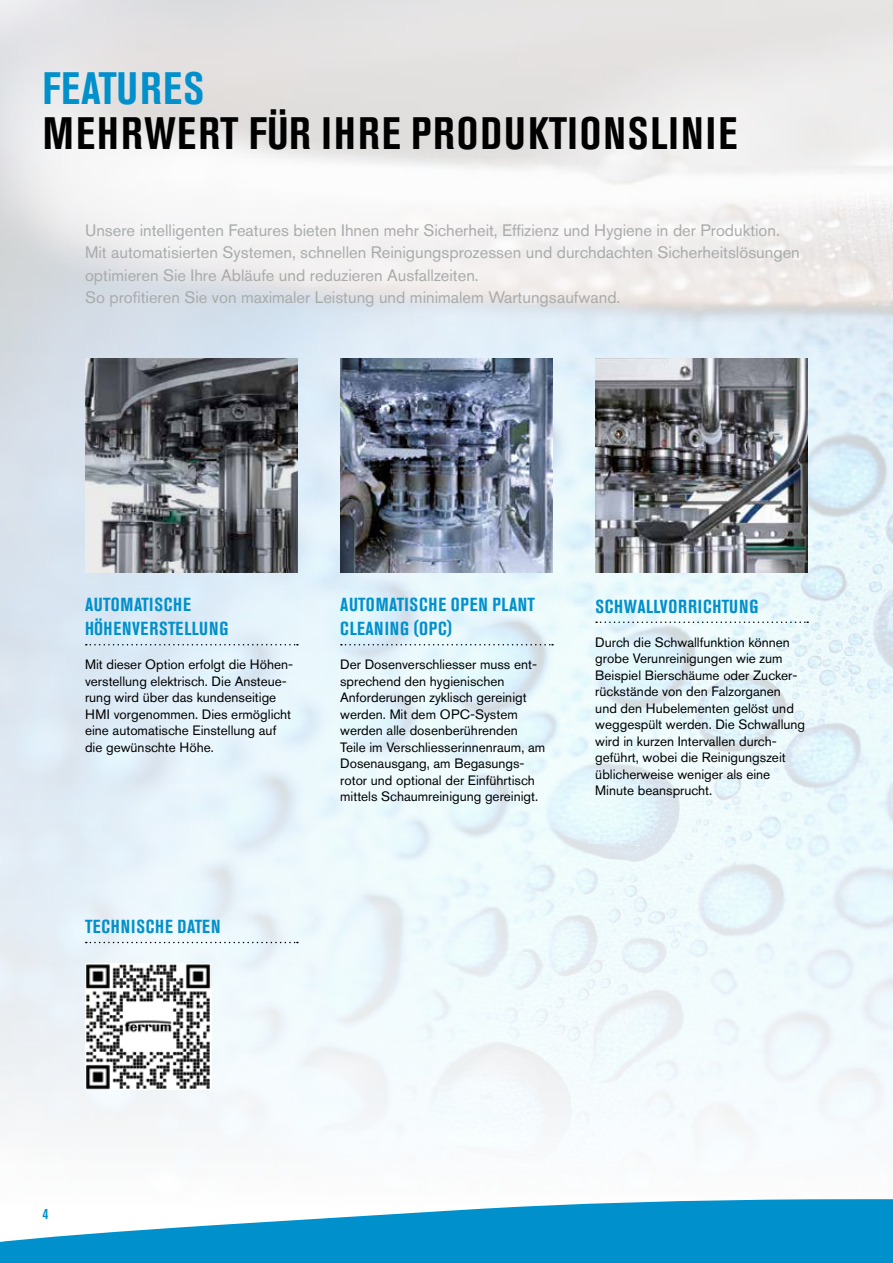
<style>
.page{position:relative;width:893px;height:1263px;background:#fff}
.page>*{position:absolute;margin:0;border:0;box-sizing:border-box;transform-origin:0 0}
.t1{font:700 condensed 45px "Akzidenz Grotesk Pro";letter-spacing:.045em;color:#000}
.t2{font:700 condensed 45px "Akzidenz Grotesk Pro";letter-spacing:.02em;color:#0090cb}
.t3{font:700 condensed 18.75px/24px "Akzidenz Grotesk Pro";letter-spacing:.045em;color:#0090cb}
.t4{font:16.5px/22.5px "Akzidenz Grotesk Pro";color:#a9abab}
.t5{font:700 condensed 15px "Akzidenz Grotesk Pro";color:#0090cb}
.t6{font:13.5px/16.5px "Akzidenz Grotesk Pro";color:#000}
</style>
<div class="page">
<img style="left:0;top:0;width:893px;height:1131px">
<svg style="left:0;top:1199px;width:893px;height:64px;fill:#0090cb"></svg>
<img style="left:85px;top:358px;width:213px;height:215px">
<img style="left:340px;top:358px;width:213px;height:215px">
<img style="left:595px;top:358px;width:213px;height:215px">
<img style="left:85px;top:964px;width:126px;height:125px">
<svg style="left:86px;top:644px;width:212px;height:1px"></svg>
<svg style="left:341px;top:644px;width:212px;height:1px"></svg>
<svg style="left:596px;top:621px;width:212px;height:2px"></svg>
<svg style="left:86px;top:942px;width:212px;height:1px"></svg>
<h1 class="t2" style="left:43px;top:59px;width:163px">FEATURES</h1>
<h1 class="t1" style="left:43px;top:104px;width:696px">MEHRWERT FÜR IHRE PRODUKTIONSLINIE</h1>
<p class="t4" style="left:85px;top:219px;width:716px">Unsere intelligenten Features bieten Ihnen mehr Sicherheit, Effizienz und Hygiene in der Produktion.<br>Mit automatisierten Systemen, schnellen Reinigungsprozessen und durchdachten Sicherheitslösungen optimieren Sie Ihre Abläufe und reduzieren Ausfallzeiten.<br>So profitieren Sie von maximaler Leistung und minimalem Wartungsaufwand.</p>
<h2 class="t3" style="left:85px;top:593px;width:145px">AUTOMATISCHE<br>HÖHENVERSTELLUNG</h2>
<p class="t6" style="left:85px;top:656px;width:210px">Mit dieser Option erfolgt die Höhen&shy;verstellung elektrisch. Die Ansteue&shy;rung wird über das kundenseitige HMI vorgenommen. Dies ermöglicht eine automatische Einstellung auf die gewünschte Höhe.</p>
<h2 class="t3" style="left:85px;top:914px;width:137px">TECHNISCHE DATEN</h2>
<h2 class="t3" style="left:340px;top:593px;width:196px">AUTOMATISCHE OPEN PLANT<br>CLEANING (OPC)</h2>
<p class="t6" style="left:340px;top:656px;width:207px">Der Dosenverschliesser muss ent&shy;sprechend den hygienischen Anforderungen zyklisch gereinigt werden. Mit dem OPC-System werden alle dosenberührenden Teile im Verschliesserinnenraum, am Dosenausgang, am Begasungs&shy;rotor und optional der Einführtisch mittels Schaumreinigung gereinigt.</p>
<h2 class="t3" style="left:595px;top:594px;width:165px">SCHWALLVORRICHTUNG</h2>
<p class="t6" style="left:595px;top:633px;width:211px">Durch die Schwallfunktion können grobe Verunreinigungen wie zum<br>Beispiel Bierschäume oder Zucker&shy;rückstände von den Falzorganen und den Hubelementen gelöst und weggespült werden. Die Schwallung wird in kurzen Intervallen durch&shy;geführt, wobei die Reinigungszeit üblicherweise weniger als eine<br>Minute beansprucht.</p>
<p class="t5" style="left:43px;top:1204px;width:7px">4</p>
</div>
